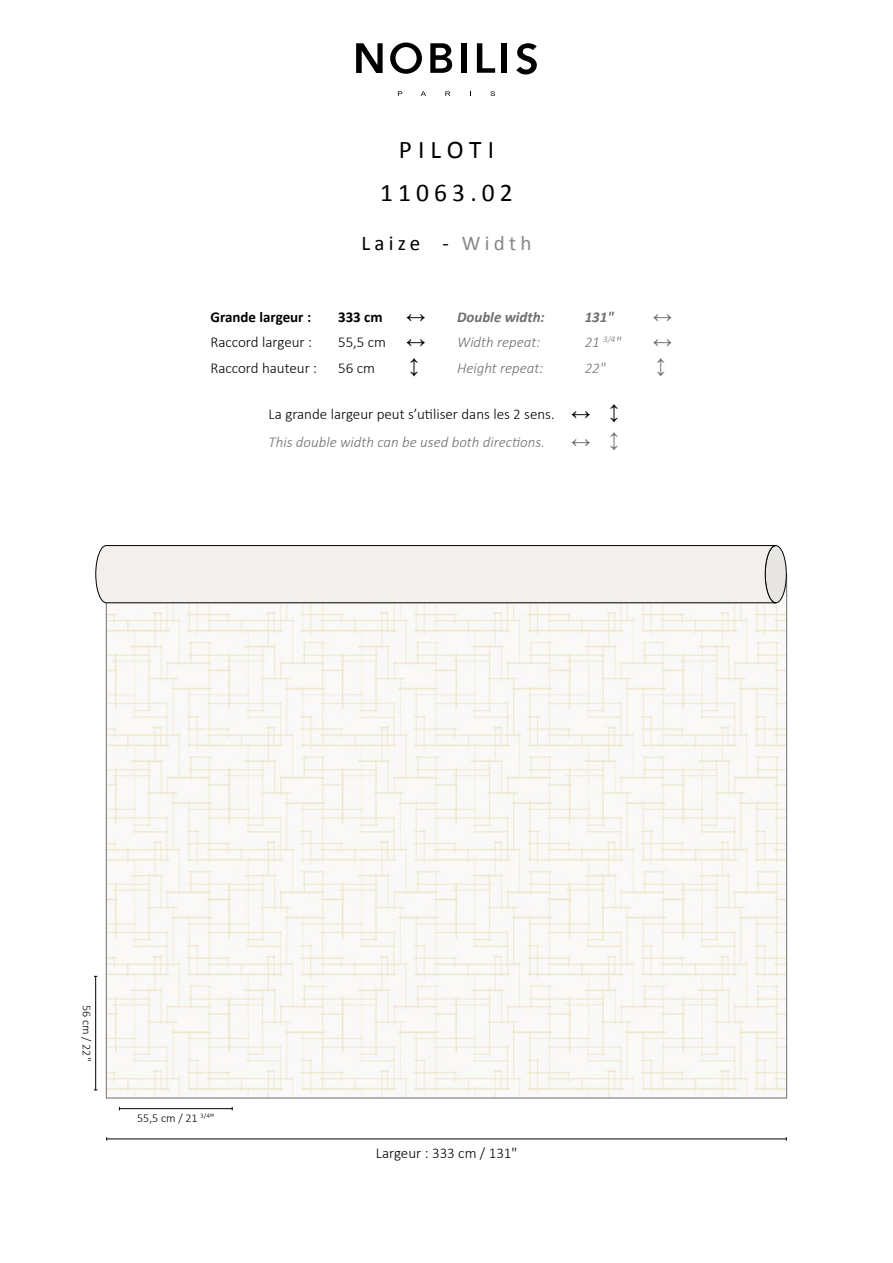
<style>
.page{position:relative;width:893px;height:1263px;background:#fff}
.page>*{position:absolute;margin:0;border:0;box-sizing:border-box;transform-origin:0 0}
.t1{font:25.5px "Calibri";letter-spacing:.205em;color:#000}
.t2{font:21px "Calibri";letter-spacing:.2em;color:#000}
.t3{font:19.5px "Times New Roman";color:#706f6f}
.t4{font:19.5px "Times New Roman";color:#000}
.t5{font:300 15px "Calibri";color:#000}
.t6{font:italic 300 15px "Calibri";color:#706f6f}
.t7{font:700 15px "Calibri";color:#000}
.t8{font:italic 700 15px "Calibri";color:#706f6f}
.t9{font:300 12px "Calibri";color:#000}
.s1{color:#878787}
.s2{font-family:"Times New Roman";font-weight:400;font-size:19.5px}
.s3{color:#000}
</style>
<div class="page">
<svg style="left:398px;top:91px;width:4px;height:5px"></svg>
<svg style="left:421px;top:91px;width:5px;height:5px"></svg>
<svg style="left:445px;top:91px;width:5px;height:5px"></svg>
<svg style="left:490px;top:91px;width:5px;height:5px"></svg>
<div style="left:461px;top:43px;width:6px;height:30px;background:#000"></div>
<div style="left:502px;top:43px;width:5px;height:30px;background:#000"></div>
<svg style="left:477px;top:43px;width:18px;height:30px"></svg>
<svg style="left:356px;top:43px;width:27px;height:30px"></svg>
<svg style="left:516px;top:43px;width:21px;height:32px"></svg>
<svg style="left:390px;top:43px;width:32px;height:31px"></svg>
<svg style="left:430px;top:43px;width:22px;height:30px"></svg>
<img style="left:108px;top:589px;width:677px;height:507px">
<div style="left:765px;top:546px;width:21px;height:57px;background:#e8e6e2;border-radius:50%"></div>
<div style="left:765px;top:545px;width:22px;height:58px;border:1px solid #000;border-radius:50%"></div>
<svg style="left:95px;top:545px;width:681px;height:58px;background:#ebe7e4"></svg>
<hr style="left:119px;top:1108px;width:113px;height:1px;background:#000">
<hr style="left:95px;top:976px;width:1px;height:114px;background:#000">
<hr style="left:107px;top:1138px;width:679px;height:1px;background:#000">
<h1 class="t1" style="left:399px;top:133px;width:97px">PILOTI</h1>
<h1 class="t1" style="left:380px;top:176px;width:134px">11063.02</h1>
<h2 class="t2" style="left:362px;top:230px;width:171px">Laize - <span class="s1">Width</span></h2>
<p class="t7" style="left:210px;top:307px;width:102px">Grande largeur :</p>
<p class="t7" style="left:338px;top:307px;width:89px">333 cm <span class="s2">↔</span></p>
<p class="t8" style="left:457px;top:307px;width:89px">Double width:</p>
<p class="t8" style="left:585px;top:307px;width:31px">131"</p>
<h3 class="t3" style="left:653px;top:303px;width:21px">↔</h3>
<p class="t5" style="left:210px;top:333px;width:103px">Raccord largeur :</p>
<p class="t5" style="left:338px;top:333px;width:89px">55,5 cm <span class="s2">↔</span></p>
<p class="t6" style="left:457px;top:333px;width:85px">Width repeat:</p>
<p class="t6" style="left:585px;top:333px;width:38px">21 <sup>3/4</sup>"</p>
<h3 class="t3" style="left:653px;top:329px;width:21px">↔</h3>
<p class="t5" style="left:210px;top:358px;width:108px">Raccord hauteur :</p>
<p class="t5" style="left:338px;top:358px;width:38px">56 cm</p>
<h3 class="t4" style="left:400px;top:377px;width:21px;rotate:-90deg">↔</h3>
<p class="t6" style="left:457px;top:358px;width:88px">Height repeat:</p>
<p class="t6" style="left:585px;top:358px;width:22px">22"</p>
<h3 class="t3" style="left:647px;top:377px;width:21px;rotate:-90deg">↔</h3>
<p class="t5" style="left:269px;top:405px;width:323px">La grande largeur peut s’utiliser dans les 2 sens. <span class="s2">↔</span></p>
<h3 class="t3" style="left:600px;top:451px;width:49px;rotate:-90deg">↔ <span class="s3">↔</span></h3>
<p class="t6" style="left:269px;top:432px;width:278px">This double width can be used both directions.</p>
<h3 class="t3" style="left:571px;top:428px;width:21px">↔</h3>
<p class="t9" style="left:94px;top:1005px;width:57px;rotate:90deg">56 cm / 22"</p>
<p class="t9" style="left:137px;top:1110px;width:79px">55,5 cm / 21 <sup>3/4</sup>"</p>
<p class="t5" style="left:376px;top:1144px;width:143px">Largeur : 333 cm / 131"</p>
</div>
